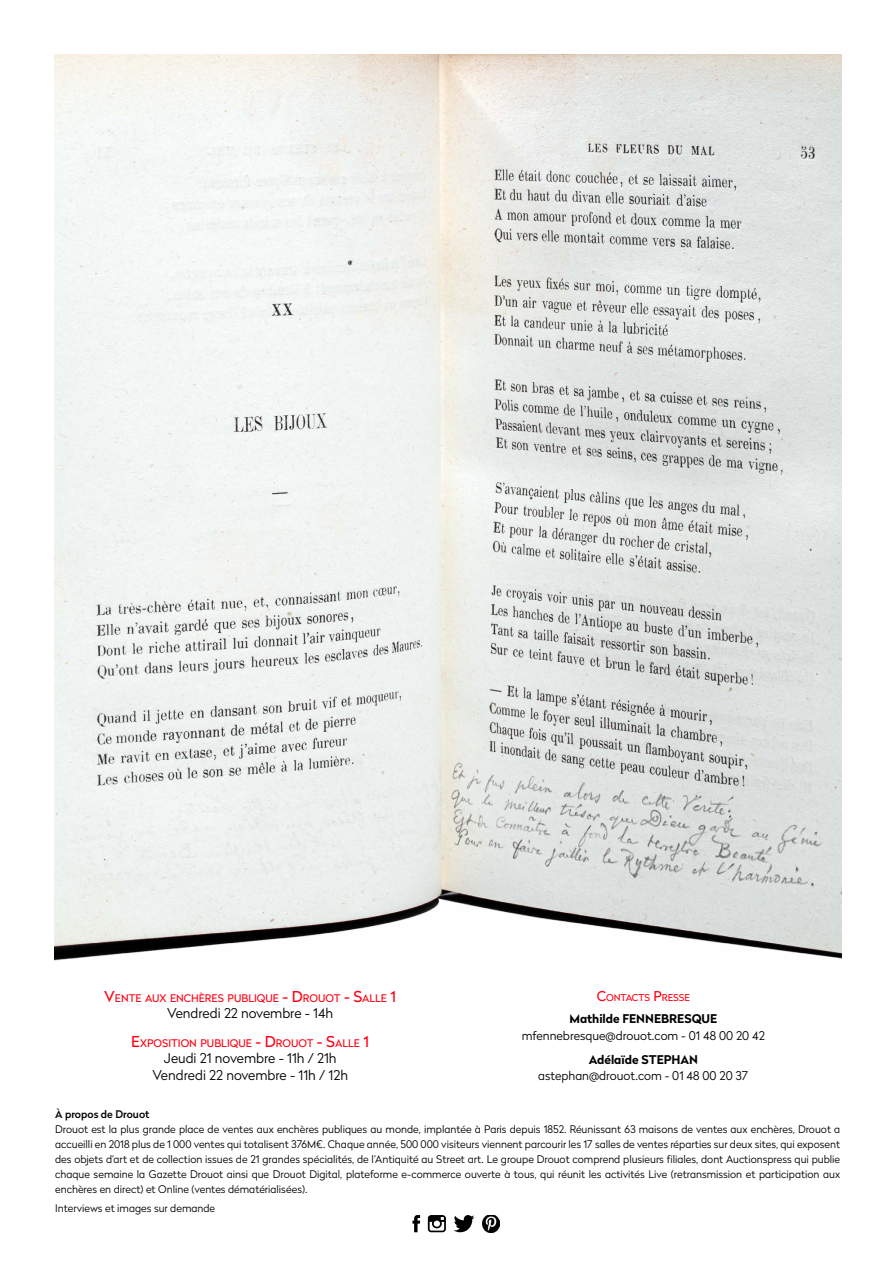
<style>
.page{position:relative;width:893px;height:1263px;background:#fff}
.page>*{position:absolute;margin:0;border:0;box-sizing:border-box;transform-origin:0 0}
.t1{font:300 13.5px/16.5px "Radikal";color:#000;text-align:center}
.t2{font:300 12px "Radikal";color:#000}
.t3{font:700 12px "Radikal";color:#000}
.t4{font:300 10.5px/15px "Radikal";color:#000;text-align:justify}
.t5{font:10.5px "Radikal";color:#ff0013}
.t6{font:500 10.5px "Radikal";color:#000}
.t7{font:9.45px "Radikal";color:#ff0013}
.s1{font-size:13.5px}
.s2{font-size:15px}
</style>
<div class="page">
<img style="left:54px;top:54px;width:787px;height:906px">
<svg style="left:454px;top:1215px;width:20px;height:17px"></svg>
<svg style="left:412px;top:1215px;width:8px;height:17px"></svg>
<svg style="left:428px;top:1215px;width:18px;height:17px"></svg>
<img style="left:482px;top:1215px;width:17px;height:17px">
<p class="t7" style="left:597px;top:990px;width:95px"><span class="s1">C</span>ONTACTS <span class="s1">P</span>RESSE</p>
<p class="t3" style="left:569px;top:1010px;width:149px">Mathilde FENNEBRESQUE</p>
<p class="t2" style="left:522px;top:1027px;width:245px">mfennebresque@drouot.com - 01 48 00 20 42</p>
<p class="t3" style="left:589px;top:1050px;width:111px">Adélaïde STEPHAN</p>
<p class="t2" style="left:538px;top:1067px;width:212px">astephan@drouot.com - 01 48 00 20 37</p>
<p class="t5" style="left:104px;top:990px;width:294px"><span class="s2">V</span>ENTE AUX ENCHÈRES PUBLIQUE <span class="s2">- D</span>ROUOT <span class="s2">- S</span>ALLE <span class="s2">1</span></p>
<p class="t1" style="left:167px;top:1004px;width:168px">Vendredi 22 novembre - 14h</p>
<p class="t5" style="left:131px;top:1035px;width:239px"><span class="s2">E</span>XPOSITION PUBLIQUE <span class="s2">- D</span>ROUOT <span class="s2">- S</span>ALLE <span class="s2">1</span></p>
<p class="t1" style="left:152px;top:1049px;width:197px">Jeudi 21 novembre - 11h / 21h<br>Vendredi 22 novembre - 11h / 12h</p>
<p class="t6" style="left:55px;top:1106px;width:96px">À propos de Drouot</p>
<p class="t4" style="left:55px;top:1121px;width:787px">Drouot est la plus grande place de ventes aux enchères publiques au monde, implantée à Paris depuis 1852. Réunissant 63 maisons de ventes aux enchères, Drouot a accueilli en 2018 plus de 1 000 ventes qui totalisent 376M€. Chaque année, 500 000 visiteurs viennent parcourir les 17 salles de ventes réparties sur deux sites, qui exposent des objets d’art et de collection issues de 21 grandes spécialités, de l’Antiquité au Street art. Le groupe Drouot comprend plusieurs filiales, dont Auctionspress qui publie chaque semaine la Gazette Drouot ainsi que Drouot Digital, plateforme e-commerce ouverte à tous, qui réunit les activités Live (retransmission et participation aux enchères en direct) et Online (ventes dématérialisées).</p>
<p class="t4" style="left:55px;top:1200px;width:162px">Interviews et images sur demande</p>
</div>
